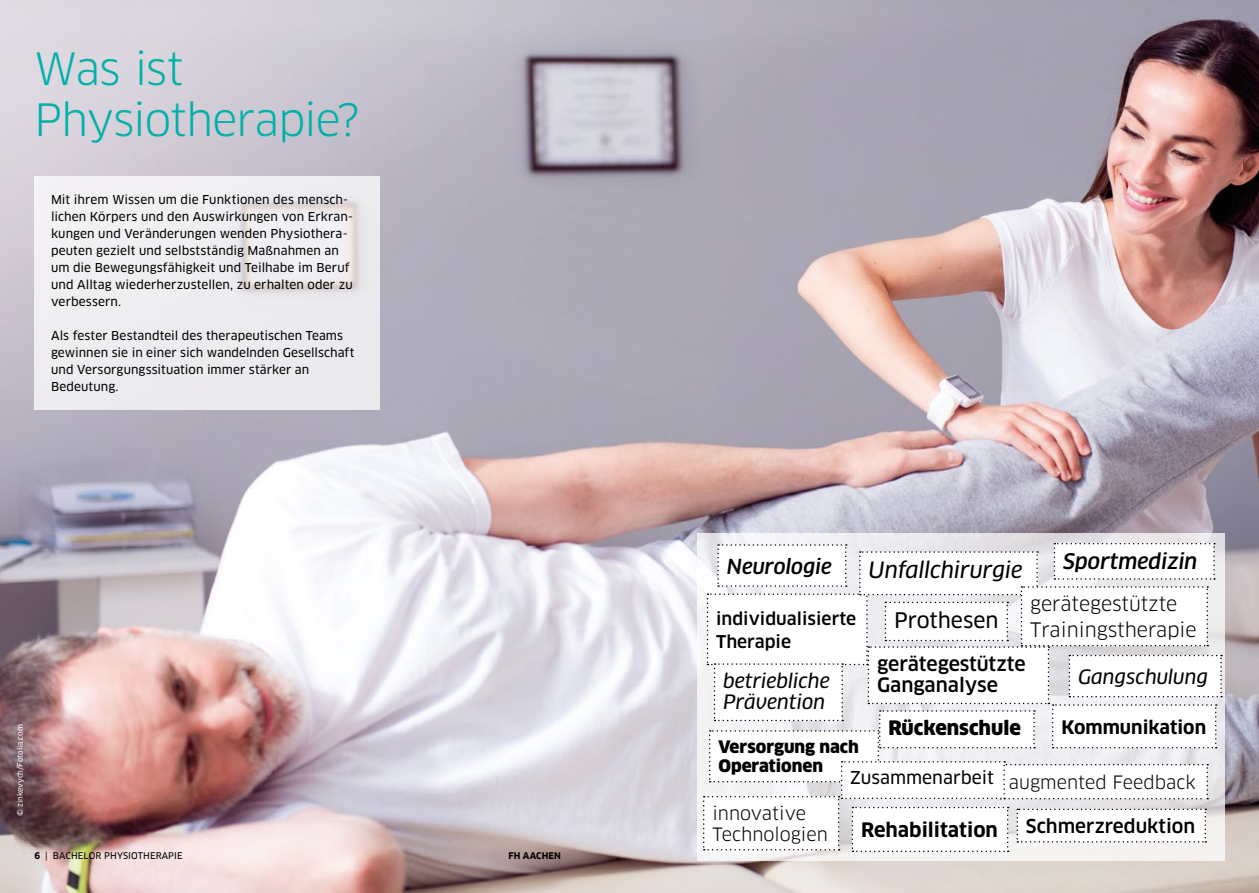
<style>
.page{position:relative;width:1259px;height:893px;background:#fff}
.page>*{position:absolute;margin:0;border:0;box-sizing:border-box;transform-origin:0 0}
.t1{font:43.5px/51px "Clan OT";letter-spacing:-.025em;color:#00b1aa}
.t2{font:21.9px "Clan OT News Ita";color:#000}
.t3{font:italic 500 21px "Clan OT";color:#000}
.t4{font:21px "Clan OT News";color:#000}
.t5{font:italic 500 20.25px "Clan OT";color:#000}
.t6{font:19.5px/25.5px "Clan OT";color:#000}
.t7{font:700 19.5px "Clan OT";color:#000}
.t8{font:900 19.5px "Clan OT";color:#000}
.t9{font:19.35px/20.7px "Clan OT News Ita";color:#000}
.t10{font:500 19.35px/20.7px "Clan OT";color:#000}
.t11{font:500 18.75px "Clan OT";color:#000}
.t12{font:700 18.15px "Clan OT";color:#000}
.t13{font:18px/21px "Clan OT";color:#000}
.t14{font:17.4px "Clan OT News";color:#000}
.t15{font:500 17.25px/23.2px "Clan OT";color:#000}
.t16{font:900 16.8px/18.9px "Clan OT";color:#000}
.t17{font:12px/17px "Clan OT News";letter-spacing:.005em;color:#000}
.t18{font:9px "Clan OT News";letter-spacing:.01em;color:#000}
.t19{font:700 9px "Clan OT";letter-spacing:.01em;color:#000}
.t20{font:7.5px "Clan OT News";letter-spacing:-.005em;color:#fff}
.s1{font-family:"Clan OT";font-weight:700}
</style>
<div class="page">
<img style="left:0;top:0;width:1259px;height:893px">
<div style="left:34px;top:176px;width:346px;height:234px;background:#eeecef"></div>
<svg style="left:697px;top:534px;width:528px;height:327px;fill:#f4f2f1"></svg>
<svg style="left:703px;top:543px;width:519px;height:309px"></svg>
<h1 class="t1" style="left:34px;top:44px;width:327px">Was ist<br>Physiotherapie?</h1>
<p class="t17" style="left:51px;top:191px;width:303px">Mit ihrem Wissen um die Funktionen des mensch&shy;lichen Körpers und den Auswirkungen von Erkran&shy;kungen und Veränderungen wenden Physiothera&shy;peuten gezielt und selbstständig Maßnahmen an um die Bewegungsfähigkeit und Teilhabe im Beruf und Alltag wiederherzustellen, zu erhalten oder zu verbessern.</p>
<p class="t17" style="left:51px;top:327px;width:305px">Als fester Bestandteil des therapeutischen Teams gewinnen sie in einer sich wandelnden Gesellschaft und Versorgungssituation immer stärker an Bedeutung.</p>
<p class="t20" style="left:16px;top:816px;width:94px;rotate:-90deg">© zinkevych/Fotolia.com</p>
<p class="t18" style="left:34px;top:850px;width:150px"><span class="s1">6</span> | BACHELOR PHYSIOTHERAPIE</p>
<p class="t19" style="left:508px;top:850px;width:54px">FH AACHEN</p>
<h3 class="t5" style="left:727px;top:554px;width:107px">Neurologie</h3>
<h2 class="t2" style="left:868px;top:557px;width:156px">Unfallchirurgie</h2>
<h3 class="t15" style="left:716px;top:607px;width:142px">individualisierte<br>Therapie</h3>
<h3 class="t4" style="left:894px;top:607px;width:106px">Prothesen</h3>
<h3 class="t3" style="left:1063px;top:549px;width:136px">Sportmedizin</h3>
<h3 class="t6" style="left:1030px;top:591px;width:168px">gerätegestützte<br>Trainingstherapie</h3>
<h3 class="t9" style="left:723px;top:671px;width:108px">betriebliche<br>Prävention</h3>
<h3 class="t10" style="left:877px;top:654px;width:150px">gerätegestützte<br>Ganganalyse</h3>
<h3 class="t8" style="left:888px;top:716px;width:134px">Rückenschule</h3>
<h3 class="t9" style="left:1078px;top:666px;width:131px">Gangschulung</h3>
<h3 class="t12" style="left:1061px;top:716px;width:146px">Kommunikation</h3>
<h3 class="t16" style="left:718px;top:737px;width:142px">Versorgung nach<br>Operationen</h3>
<h3 class="t14" style="left:850px;top:767px;width:145px">Zusammenarbeit</h3>
<h3 class="t13" style="left:1009px;top:772px;width:188px">augmented Feedback</h3>
<h3 class="t13" style="left:712px;top:802px;width:117px">innovative<br>Technologien</h3>
<h3 class="t7" style="left:861px;top:819px;width:138px">Rehabilitation</h3>
<h3 class="t11" style="left:1026px;top:815px;width:171px">Schmerzreduktion</h3>
</div>
